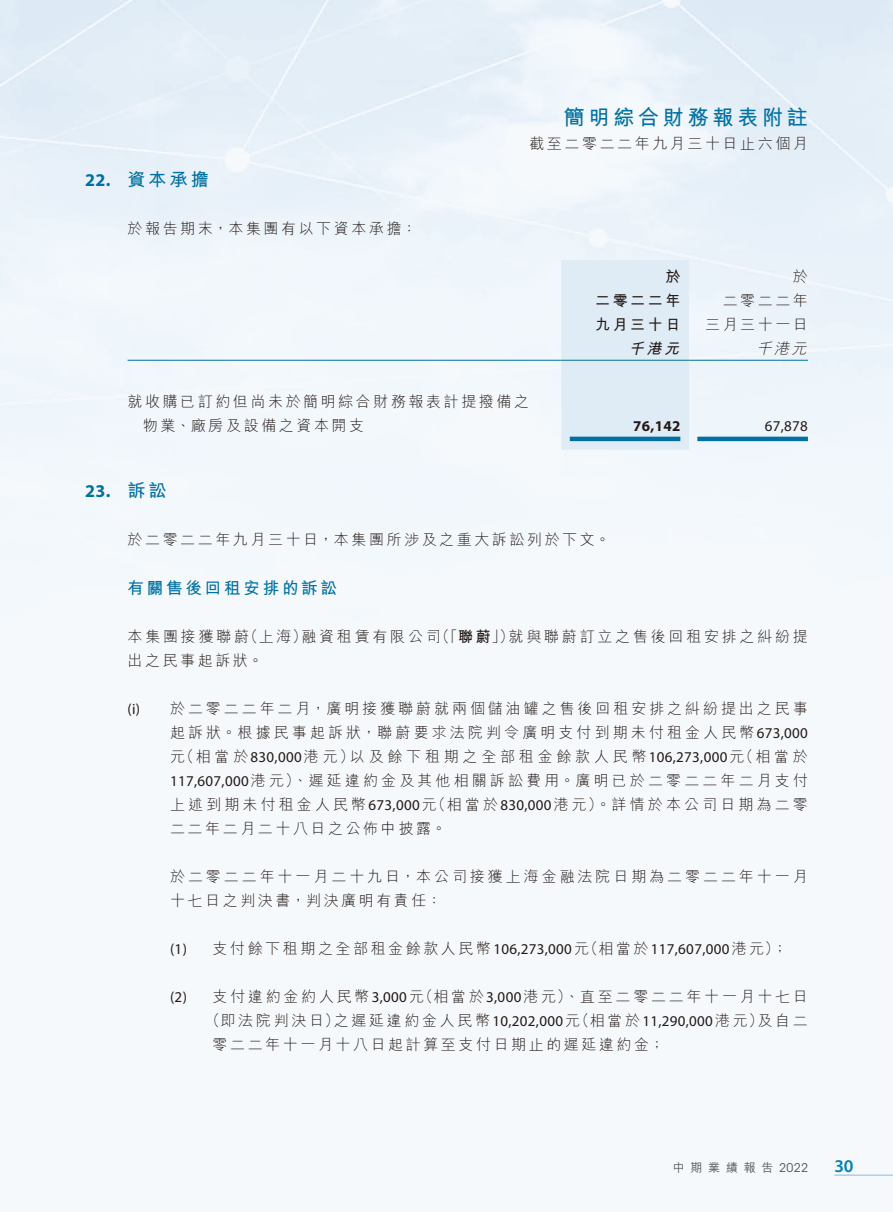
<style>
.page{position:relative;width:893px;height:1212px;background:#fff}
.page>*{position:absolute;margin:0;border:0;box-sizing:border-box;transform-origin:0 0}
.t1{font:700 21px "M Hei HK";letter-spacing:.18em;color:#0071a2}
.t2{font:700 18px "M Hei HK";letter-spacing:.17em;color:#0071a2}
.t3{font:700 18px "Myriad Pro";color:#0071a2}
.t4{font:600 18px "Myriad Pro";color:#0081b8}
.t5{font:700 16.5px "M Hei HK";letter-spacing:.17em;color:#0071a2}
.t6{font:300 15px/24px "M Hei HK";letter-spacing:.18em;color:#231916}
.t7{font:300 15px "M Hei HK";letter-spacing:.21em;color:#231916}
.t8{font:15px "Myriad Pro";letter-spacing:.02em;color:#231916}
.t9{font:300 15px/24px "M Hei HK";letter-spacing:.205em;color:#231916;text-align:right}
.t10{font:300 15px "M Hei HK";letter-spacing:.25em;color:#231916}
.t11{font:700 15px/24px "M Hei HK";letter-spacing:.17em;color:#231916;text-align:justify}
.t12{font:700 15px "Myriad Pro";color:#231916}
.t13{font:italic 300 15px "M Hei HK";color:#231916}
.t14{font:italic 700 15px "M Hei HK";color:#231916}
.t15{font:500 12px "M Hei HK";letter-spacing:.48em;color:#595857}
.t16{font:12px "ITC Avant Garde Std";color:#595857}
.s1{font-weight:700}
.s2{font-family:"Myriad Pro";font-weight:400}
.s3{font-family:"M Hei HK";font-weight:300}
</style>
<div class="page">
<hr style="left:834px;top:1175px;width:59px;height:1px;background:#87b9d9">
<div style="left:561px;top:260px;width:128px;height:190px;background:#dfebf5"></div>
<hr style="left:128px;top:360px;width:433px;height:1px;background:#0071a2">
<hr style="left:561px;top:360px;width:128px;height:1px;background:#0071a2">
<hr style="left:689px;top:360px;width:119px;height:1px;background:#0071a2">
<hr style="left:570px;top:437px;width:110px;height:4px;background:#0071a2">
<hr style="left:697px;top:437px;width:111px;height:4px;background:#0071a2">
<p class="t3" style="left:85px;top:168px;width:27px">22.</p>
<p class="t2" style="left:128px;top:166px;width:83px">資本承擔</p>
<p class="t6" style="left:128px;top:216px;width:291px">於報告期末，本集團有以下資本承擔：</p>
<h1 class="t1" style="left:564px;top:102px;width:246px">簡明綜合財務報表附註</h1>
<p class="t6" style="left:529px;top:131px;width:280px">截至二零二二年九月三十日止六個月</p>
<p class="t11" style="left:595px;top:263px;width:87px;text-indent:70px">於二零二二年九月三十日</p>
<p class="t6" style="left:705px;top:264px;width:104px;text-align:right">於<br>二零二二年三月三十一日</p>
<p class="t13" style="left:756px;top:341px;width:55px">千港元</p>
<p class="t14" style="left:629px;top:338px;width:56px">千港元</p>
<p class="t6" style="left:128px;top:389px;width:403px">就收購已訂約但尚未於簡明綜合財務報表計提撥備之</p>
<p class="t6" style="left:143px;top:413px;width:223px">物業、廠房及設備之資本開支</p>
<p class="t12" style="left:633px;top:416px;width:49px">76,142</p>
<p class="t8" style="left:765px;top:416px;width:45px">67,878</p>
<p class="t3" style="left:85px;top:479px;width:27px">23.</p>
<p class="t2" style="left:128px;top:477px;width:41px">訴訟</p>
<p class="t6" style="left:128px;top:527px;width:484px">於二零二二年九月三十日，本集團所涉及之重大訴訟列於下文。</p>
<p class="t5" style="left:128px;top:576px;width:211px">有關售後回租安排的訴訟</p>
<p class="t6" style="left:509px;top:625px;width:301px">就與聯蔚訂立之售後回租安排之糾紛提</p>
<p class="t6" style="left:243px;top:625px;width:65px">（上海）</p>
<p class="t6" style="left:435px;top:625px;width:81px">（「<span class="s1">聯蔚</span>」）</p>
<p class="t6" style="left:128px;top:625px;width:137px">本集團接獲聯蔚出之民事起訴狀。</p>
<p class="t6" style="left:170px;top:697px;width:639px">於二零二二年二月，廣明接獲聯蔚就兩個儲油罐之售後回租安排之糾紛提出之民事</p>
<p class="t6" style="left:301px;top:625px;width:141px">融資租賃有限公司</p>
<p class="t8" style="left:128px;top:700px;width:14px">) i(</p>
<p class="t9" style="left:170px;top:721px;width:639px">起訴狀。根據民事起訴狀，聯蔚要求法院判令廣明支付到期未付租金人民幣 <span class="s2">673,000</span>（相當於</p>
<p class="t6" style="left:179px;top:745px;width:177px">（相當於 <span class="s2">830,000</span>港元）</p>
<p class="t10" style="left:350px;top:749px;width:396px">以及餘下租期之全部租金餘款人民幣 <span class="s2">106,273,000</span>元</p>
<p class="t6" style="left:170px;top:745px;width:16px">元</p>
<p class="t7" style="left:170px;top:773px;width:639px"><span class="s2">117,607,000</span>港元）、遲延違約金及其他相關訴訟費用。廣明已於二零二二年二月支付</p>
<p class="t7" style="left:431px;top:797px;width:378px">（相當於<span class="s2">830,000</span>港元）。詳情於本公司日期為二零</p>
<p class="t6" style="left:170px;top:793px;width:278px">上述到期未付租金人民幣<span class="s2">673,000</span>元二二年二月二十八日之公佈中披露。</p>
<p class="t6" style="left:170px;top:865px;width:639px">於二零二二年十一月二十九日，本公司接獲上海金融法院日期為二零二二年十一月十七日之判決書，判決廣明有責任：</p>
<p class="t8" style="left:583px;top:940px;width:206px"><span class="s3">（相當於</span> 117,607,000<span class="s3">港元 ;(</span></p>
<p class="t6" style="left:213px;top:937px;width:378px">支付餘下租期之全部租金餘款人民幣<span class="s2">106,273,000</span>元</p>
<p class="t8" style="left:170px;top:940px;width:18px">1( )</p>
<p class="t8" style="left:170px;top:988px;width:18px">2( )</p>
<p class="t6" style="left:213px;top:985px;width:213px">支付違約金約人民幣<span class="s2">3,000</span>元</p>
<p class="t6" style="left:418px;top:985px;width:391px">（相當於<span class="s2">3,000</span>港元）、直至二零二二年十一月十七日</p>
<p class="t6" style="left:213px;top:1009px;width:453px;text-indent:-7px">（即法院判決日）<br>零二二年十一月十八日起計算至支付日期止的遲延違約金;</p>
<p class="t8" style="left:574px;top:1012px;width:191px"><span class="s3">（相當於</span> 11,290,000<span class="s3">港元）</span></p>
<p class="t6" style="left:334px;top:1009px;width:248px">之遲延違約金人民幣 <span class="s2">10,202,000</span>元</p>
<p class="t6" style="left:758px;top:1009px;width:52px">及自二</p>
<p class="t15" style="left:673px;top:1158px;width:102px">中期業績報告</p>
<p class="t16" style="left:779px;top:1160px;width:30px">2022</p>
<p class="t4" style="left:834px;top:1154px;width:21px">30</p>
</div>
